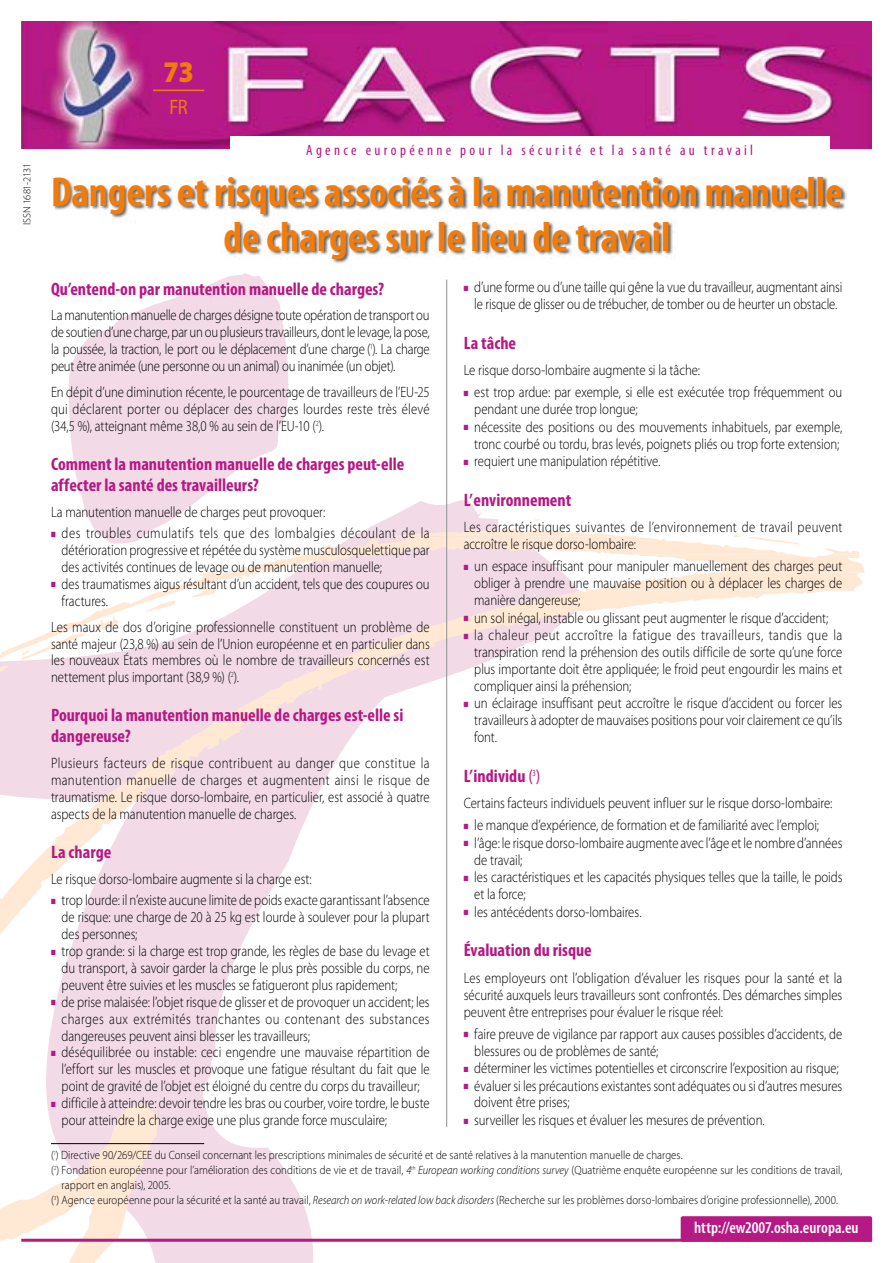
<style>
.page{position:relative;width:893px;height:1263px;background:#fff}
.page>*{position:absolute;margin:0;border:0;box-sizing:border-box;transform-origin:0 0}
.t1{font:700 condensed 42px/45px "Myriad Pro";color:#f07c0d;text-align:center}
.t2{font:900 30px "Myriad Pro";color:#f07c0d;scale:.9 1}
.t3{font:21px "Myriad Pro";color:#f07c0d;scale:.88 1}
.t4{font:700 condensed 18px/21px "Myriad Pro";color:#b61884}
.t5{font:600 condensed 16.5px "Myriad Pro";letter-spacing:.005em;color:#fff}
.t6{font:300 15px/16.8px "Myriad Pro";color:#000;text-align:justify;scale:.85 1}
.t7{font:300 15px/16.8px "Myriad Pro";letter-spacing:.025em;color:#000;scale:.85 1}
.t8{font:condensed 15px "Myriad Pro";letter-spacing:.22em;color:#b61884}
.t9{font:300 12px "Myriad Pro";letter-spacing:.005em;color:#000;scale:.9 1}
.t10{font:300 10.5px "Myriad Pro";letter-spacing:-.03em;color:#000}
.s1{color:#b61884}
.s2{font-weight:400}
.s3{font-style:italic}
</style>
<div class="page">
<svg style="left:142px;top:482px;width:459px;height:781px"></svg>
<svg style="left:69px;top:273px;width:222px;height:273px;fill:#f2dae7"></svg>
<svg style="left:385px;top:663px;width:196px;height:154px"></svg>
<svg style="left:0;top:1167px;width:142px;height:96px"></svg>
<svg style="left:0;top:909px;width:162px;height:258px;fill:#f2dae7"></svg>
<svg style="left:140px;top:589px;width:676px;height:74px"></svg>
<svg style="left:0;top:600px;width:385px;height:309px"></svg>
<svg style="left:534px;top:518px;width:6px;height:4px"></svg>
<svg style="left:393px;top:656px;width:8px;height:4px"></svg>
<svg style="left:166px;top:529px;width:698px;height:63px"></svg>
<hr style="left:21px;top:1239px;width:851px;height:3px;background:#b61884">
<img style="left:53px;top:176px;width:793px;height:88px">
<img style="left:21px;top:21px;width:850px;height:128px">
<div style="left:680px;top:1216px;width:192px;height:26px;background:#b61884;border-radius:2px"></div>
<hr style="left:153px;top:90px;width:51px;height:1px;background:#f07c0d">
<div style="left:230px;top:136px;width:599px;height:26px;background:#fff"></div>
<hr style="left:446px;top:280px;width:1px;height:847px;background:#909090">
<hr style="left:51px;top:1143px;width:153px;height:1px;background:#000">
<p class="t10" style="left:23px;top:225px;width:64px;rotate:-90deg">ISSN 1681-2131</p>
<h2 class="t2" style="left:163px;top:54px;width:35px">73</h2>
<h3 class="t3" style="left:169px;top:99px;width:22px">FR</h3>
<p class="t8" style="left:306px;top:141px;width:448px">Agence européenne pour la sécurité et la santé au travail</p>
<h1 class="t1" style="left:51px;top:173px;width:793px">Dangers et risques associés à la manutention manuelle de charges sur le lieu de travail</h1>
<p class="t6" style="left:463px;top:280px;width:447px;text-align:center"><span class="s1">■</span> d’une forme ou d’une taille qui gêne la vue du travailleur, augmentant ainsi le risque de glisser ou de trébucher, de tomber ou de heurter un obstacle.</p>
<p class="t4" style="left:463px;top:334px;width:54px">La tâche</p>
<p class="t6" style="left:463px;top:363px;width:279px">Le risque dorso-lombaire augmente si la tâche:</p>
<p class="t6" style="left:474px;top:385px;width:434px;text-indent:-11px"><span class="s1">■</span> est trop ardue: par exemple, si elle est exécutée trop fréquemment ou pendant une durée trop longue;</p>
<p class="t6" style="left:463px;top:420px;width:447px;text-align:center"><span class="s1">■</span> nécessite des positions ou des mouvements inhabituels, par exemple, tronc courbé ou tordu, bras levés, poignets pliés ou trop forte extension;</p>
<p class="t6" style="left:463px;top:454px;width:233px"><span class="s1">■</span> requiert une manipulation répétitive.</p>
<p class="t4" style="left:463px;top:491px;width:109px">L’ environnement</p>
<p class="t7" style="left:463px;top:520px;width:447px">Les caractéristiques suivantes de l’environnement de travail peuvent accroître le risque dorso-lombaire:</p>
<p class="t6" style="left:474px;top:559px;width:434px;text-indent:-11px"><span class="s1">■</span> un espace insuffisant pour manipuler manuellement des charges peut obliger à prendre une mauvaise position ou à déplacer les charges de manière dangereuse;</p>
<p class="t6" style="left:463px;top:611px;width:430px"><span class="s1">■</span> un sol inégal, instable ou glissant peut augmenter le risque d’accident;</p>
<p class="t6" style="left:474px;top:628px;width:434px;text-indent:-11px"><span class="s1">■</span> la chaleur peut accroître la fatigue des travailleurs, tandis que la transpiration rend la préhension des outils difficile de sorte qu’une force plus importante doit être appliquée; le froid peut engourdir les mains et compliquer ainsi la préhension;</p>
<p class="t6" style="left:474px;top:696px;width:434px;text-indent:-11px"><span class="s1">■</span> un éclairage insuffisant peut accroître le risque d’accident ou forcer les travailleurs à adopter de mauvaises positions pour voir clairement ce qu’ils font.</p>
<p class="t4" style="left:463px;top:767px;width:78px">L’ individu <span class="s2">(</span><sup>3</sup><span class="s2">)</span></p>
<p class="t6" style="left:463px;top:796px;width:435px">Certains facteurs individuels peuvent influer sur le risque dorso-lombaire:</p>
<p class="t6" style="left:463px;top:818px;width:419px"><span class="s1">■</span> le manque d’expérience, de formation et de familiarité avec l’emploi;</p>
<p class="t6" style="left:474px;top:836px;width:434px;text-indent:-11px"><span class="s1">■</span> l’âge: le risque dorso-lombaire augmente avec l’âge et le nombre d’années de travail;</p>
<p class="t6" style="left:474px;top:870px;width:434px;text-indent:-11px"><span class="s1">■</span> les caractéristiques et les capacités physiques telles que la taille, le poids et la force;</p>
<p class="t6" style="left:463px;top:905px;width:211px"><span class="s1">■</span> les antécédents dorso-lombaires.</p>
<p class="t4" style="left:463px;top:942px;width:129px">Évaluation du risque</p>
<p class="t6" style="left:463px;top:971px;width:447px">Les employeurs ont l’obligation d’évaluer les risques pour la santé et la sécurité auxquels leurs travailleurs sont confrontés. Des démarches simples peuvent être entreprises pour évaluer le risque réel:</p>
<p class="t6" style="left:474px;top:1027px;width:434px;text-indent:-11px"><span class="s1">■</span> faire preuve de vigilance par rapport aux causes possibles d’accidents, de blessures ou de problèmes de santé;</p>
<p class="t6" style="left:463px;top:1061px;width:442px"><span class="s1">■</span> déterminer les victimes potentielles et circonscrire l’exposition au risque;</p>
<p class="t6" style="left:474px;top:1079px;width:434px;text-indent:-11px"><span class="s1">■</span> évaluer si les précautions existantes sont adéquates ou si d’autres mesures doivent être prises;</p>
<p class="t6" style="left:463px;top:1113px;width:356px"><span class="s1">■</span> surveiller les risques et évaluer les mesures de prévention.</p>
<p class="t9" style="left:51px;top:1150px;width:703px">(<sup>1</sup>) Directive 90/269/CEE du Conseil concernant les prescriptions minimales de sécurité et de santé relatives à la manutention manuelle de charges.</p>
<p class="t9" style="left:51px;top:1165px;width:880px">(<sup>2</sup>) Fondation européenne pour l’amélioration des conditions de vie et de travail, <span class="s3">4</span><sup>th</sup> <span class="s3">European working conditions survey</span> (Quatrième enquête européenne sur les conditions de travail,</p>
<p class="t9" style="left:62px;top:1180px;width:123px">rapport en anglais), 2005.</p>
<p class="t9" style="left:51px;top:1195px;width:875px">(<sup>3</sup>) Agence européenne pour la sécurité et la santé au travail, <span class="s3">Research on work-related low back disorders</span> (Recherche sur les problèmes dorso-lombaires d’origine professionnelle), 2000.</p>
<p class="t4" style="left:51px;top:280px;width:334px">Qu’entend-on par manutention manuelle de charges?</p>
<p class="t6" style="left:51px;top:308px;width:447px">La manutention manuelle de charges désigne toute opération de transport ou de soutien d’une charge, par un ou plusieurs travailleurs, dont le levage, la pose, la poussée, la traction, le port ou le déplacement d’une charge (<sup>1</sup>). La charge peut être animée (une personne ou un animal) ou inanimée (un objet).</p>
<p class="t6" style="left:51px;top:385px;width:447px">En dépit d’une diminution récente, le pourcentage de travailleurs de l’EU-25 qui déclarent porter ou déplacer des charges lourdes reste très élevé (34,5 %), atteignant même 38,0 % au sein de l’EU-10 (<sup>2</sup>).</p>
<p class="t4" style="left:51px;top:455px;width:355px">Comment la manutention manuelle de charges peut-elle affecter la santé des travailleurs?</p>
<p class="t6" style="left:51px;top:505px;width:324px">La manutention manuelle de charges peut provoquer:</p>
<p class="t6" style="left:62px;top:526px;width:434px;text-indent:-11px"><span class="s1">■</span> des troubles cumulatifs tels que des lombalgies découlant de la détérioration progressive et répétée du système musculosquelettique par des activités continues de levage ou de manutention manuelle;</p>
<p class="t6" style="left:62px;top:577px;width:434px;text-indent:-11px"><span class="s1">■</span> des traumatismes aigus résultant d’un accident, tels que des coupures ou fractures.</p>
<p class="t6" style="left:51px;top:620px;width:447px">Les maux de dos d’origine professionnelle constituent un problème de santé majeur (23,8 %) au sein de l’Union européenne et en particulier dans les nouveaux États membres où le nombre de travailleurs concernés est nettement plus important (38,9 %) (<sup>2</sup>).</p>
<p class="t4" style="left:51px;top:707px;width:354px">Pourquoi la manutention manuelle de charges est-elle si dangereuse?</p>
<p class="t6" style="left:51px;top:756px;width:447px">Plusieurs facteurs de risque contribuent au danger que constitue la manutention manuelle de charges et augmentent ainsi le risque de traumatisme. Le risque dorso-lombaire, en particulier, est associé à quatre aspects de la manutention manuelle de charges.</p>
<p class="t4" style="left:51px;top:843px;width:62px">La charge</p>
<p class="t6" style="left:51px;top:872px;width:308px">Le risque dorso-lombaire augmente si la charge est:</p>
<p class="t6" style="left:62px;top:893px;width:434px;text-indent:-11px"><span class="s1">■</span> trop lourde: il n’existe aucune limite de poids exacte garantissant l’absence de risque: une charge de 20 à 25 kg est lourde à soulever pour la plupart des personnes;</p>
<p class="t6" style="left:62px;top:944px;width:434px;text-indent:-11px"><span class="s1">■</span> trop grande: si la charge est trop grande, les règles de base du levage et du transport, à savoir garder la charge le plus près possible du corps, ne peuvent être suivies et les muscles se fatigueront plus rapidement;</p>
<p class="t6" style="left:62px;top:995px;width:434px;text-indent:-11px"><span class="s1">■</span> de prise malaisée: l’objet risque de glisser et de provoquer un accident; les charges aux extrémités tranchantes ou contenant des substances dangereuses peuvent ainsi blesser les travailleurs;</p>
<p class="t6" style="left:62px;top:1045px;width:434px;text-indent:-11px"><span class="s1">■</span> déséquilibrée ou instable: ceci engendre une mauvaise répartition de l’effort sur les muscles et provoque une fatigue résultant du fait que le point de gravité de l’objet est éloigné du centre du corps du travailleur;</p>
<p class="t6" style="left:62px;top:1096px;width:434px;text-indent:-11px"><span class="s1">■</span> difficile à atteindre: devoir tendre les bras ou courber, voire tordre, le buste pour atteindre la charge exige une plus grande force musculaire;</p>
<p class="t5" style="left:694px;top:1218px;width:166px">http://ew2007.osha.europa.eu</p>
</div>
